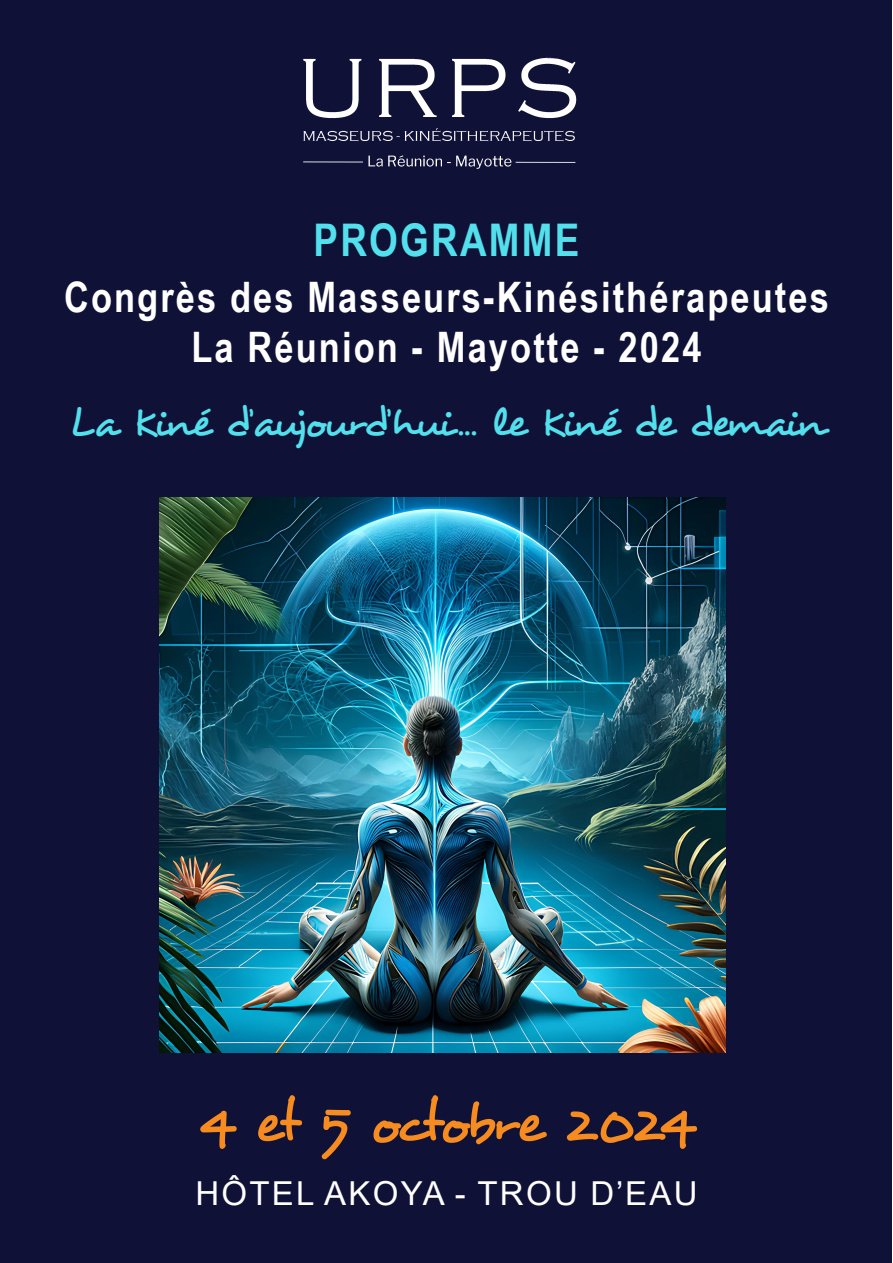
<style>
.page{position:relative;width:893px;height:1263px;background:#fff}
.page>*{position:absolute;margin:0;border:0;box-sizing:border-box;transform-origin:0 0}
.t1{font:60px "Desyrel";letter-spacing:-.085em;color:#f68b1f}
.t2{font:700 45px "Arial Narrow";letter-spacing:.05em;color:#52e0ed}
.t3{font:700 42px/50.4px "Arial Narrow";letter-spacing:.05em;color:#fff;text-align:center}
.t4{font:42px "Desyrel";letter-spacing:-.065em;color:#52e0ed}
.t5{font:33px "Arial";letter-spacing:.07em;color:#fff}
</style>
<div class="page">
<div style="left:0;top:0;width:892px;height:1263px;background:#101136"></div>
<img style="left:160px;top:497px;width:566px;height:555px">
<img style="left:303px;top:57px;width:274px;height:112px">
<p class="t2" style="left:313px;top:214px;width:268px">Programme</p>
<p class="t3" style="left:64px;top:271px;width:766px">Congrès des masseurs-Kinésithérapeutes<br>La réunion - mayotte - 2024</p>
<p class="t4" style="left:69px;top:398px;width:756px">La Kiné d’aujourd’hui... le Kiné de demain</p>
<h1 class="t1" style="left:197px;top:1086px;width:499px">4 et 5 octobre 2024</h1>
<p class="t5" style="left:195px;top:1175px;width:504px">HÔTEL AKOYA - TROU D’EAU</p>
</div>
